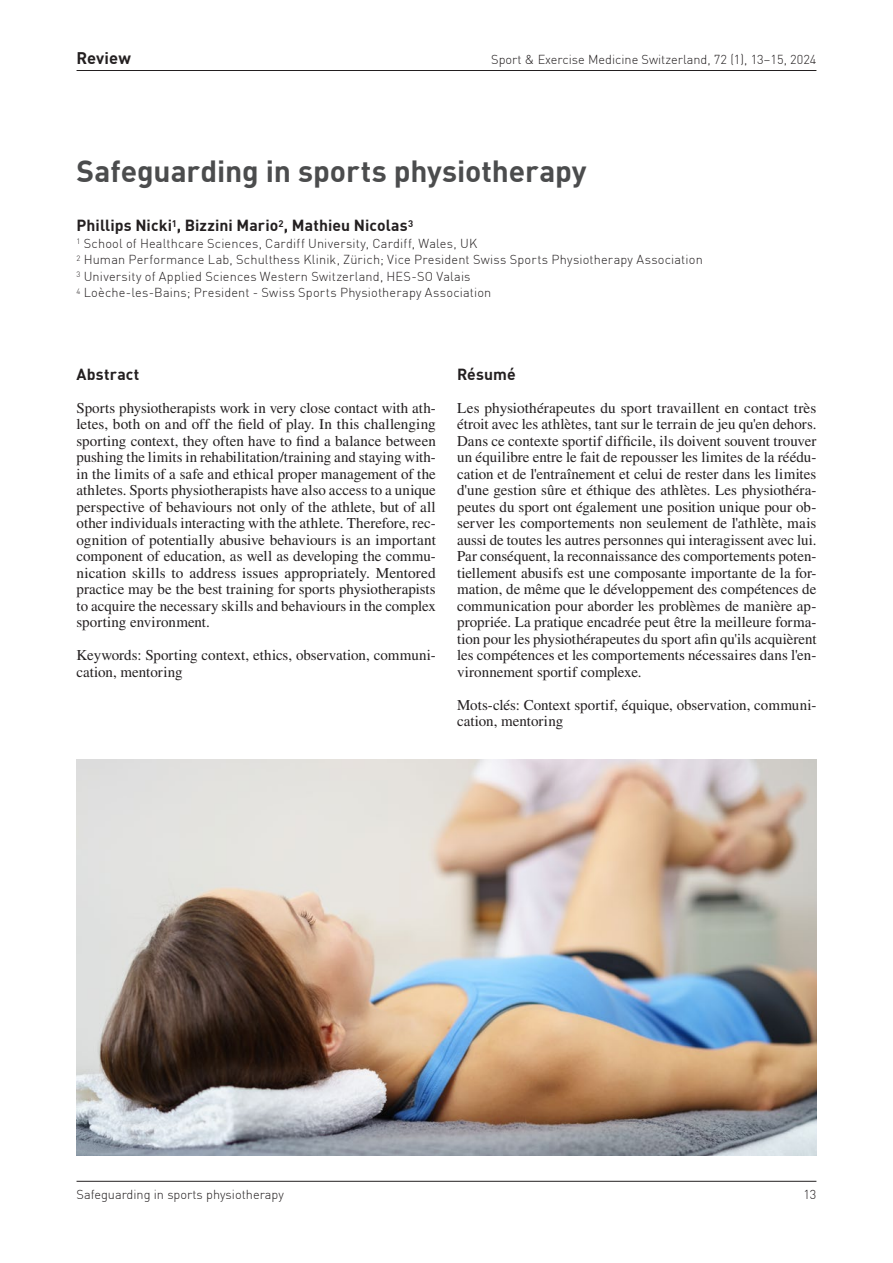
<style>
.page{position:relative;width:893px;height:1263px;background:#fff}
.page>*{position:absolute;margin:0;border:0;box-sizing:border-box;transform-origin:0 0}
.t1{font:700 30px "DIN";letter-spacing:-.005em;color:#4b4c4d}
.t2{font:700 16.5px "DIN";letter-spacing:.005em;color:#231f20}
.t3{font:700 15.75px "DIN";letter-spacing:.005em;color:#231f20}
.t4{font:15px/16.5px "Times LT Std";color:#231f20;text-align:justify}
.t5{font:300 12.75px/16.5px "DIN";letter-spacing:.01em;color:#231f20}
</style>
<div class="page">
<hr style="left:77px;top:70px;width:739px;height:1px;background:#231f20">
<hr style="left:77px;top:1181px;width:739px;height:1px;background:#231f20">
<img style="left:77px;top:759px;width:739px;height:397px">
<p class="t2" style="left:77px;top:47px;width:56px">Review</p>
<p class="t5" style="left:491px;top:51px;width:327px">Sport &amp; Exercise Medicine Switzerland, 72 (1), 13–15, 2024</p>
<h1 class="t1" style="left:77px;top:151px;width:512px">Safeguarding in sports physiotherapy</h1>
<p class="t3" style="left:77px;top:215px;width:338px">Phillips Nicki<sup>1</sup>, Bizzini Mario<sup>2</sup>, Mathieu Nicolas<sup>3</sup></p>
<p class="t5" style="left:77px;top:235px;width:628px"><sup>1</sup> School of Healthcare Sciences, Cardiff University, Cardiff, Wales, UK<br><sup>2</sup> Human Performance Lab, Schulthess Klinik, Zürich; Vice President Swiss Sports Physiotherapy Association <sup>3</sup> University of Applied Sciences Western Switzerland, HES-SO Valais<br><sup>4</sup> Loèche-les-Bains; President - Swiss Sports Physiotherapy Association</p>
<p class="t3" style="left:77px;top:364px;width:64px">Abstract</p>
<p class="t4" style="left:77px;top:400px;width:361px">Sports physiotherapists work in very close contact with ath&shy;letes, both on and off the field of play. In this challenging sporting context, they often have to find a balance between pushing the limits in rehabilitation/training and staying with&shy;in the limits of a safe and ethical proper management of the athletes. Sports physiotherapists have also access to a unique perspective of behaviours not only of the athlete, but of all other individuals interacting with the athlete. Therefore, rec&shy;ognition of potentially abusive behaviours is an important component of education, as well as developing the commu&shy;nication skills to address issues appropriately. Mentored practice may be the best training for sports physiotherapists to acquire the necessary skills and behaviours in the complex sporting environment.</p>
<p class="t4" style="left:77px;top:647px;width:361px">Keywords: Sporting context, ethics, observation, communi&shy;cation, mentoring</p>
<p class="t3" style="left:457px;top:364px;width:60px">Résumé</p>
<p class="t4" style="left:457px;top:400px;width:361px">Les physiothérapeutes du sport travaillent en contact très étroit avec les athlètes, tant sur le terrain de jeu qu'en dehors.<br>Dans ce contexte sportif difficile, ils doivent souvent trouver un équilibre entre le fait de repousser les limites de la réédu&shy;cation et de l'entraînement et celui de rester dans les limites d'une gestion sûre et éthique des athlètes. Les physiothéra&shy;peutes du sport ont également une position unique pour ob&shy;server les comportements non seulement de l'athlète, mais aussi de toutes les autres personnes qui interagissent avec lui.<br>Par conséquent, la reconnaissance des comportements poten&shy;tiellement abusifs est une composante importante de la for&shy;mation, de même que le développement des compétences de communication pour aborder les problèmes de manière ap&shy;propriée. La pratique encadrée peut être la meilleure forma&shy;tion pour les physiothérapeutes du sport afin qu'ils acquièrent les compétences et les comportements nécessaires dans l'en&shy;vironnement sportif complexe.</p>
<p class="t4" style="left:457px;top:697px;width:361px">Mots-clés: Context sportif, équique, observation, communi&shy;cation, mentoring</p>
<p class="t5" style="left:77px;top:1185px;width:209px">Safeguarding in sports physiotherapy</p>
<p class="t5" style="left:803px;top:1185px;width:15px">13</p>
</div>
